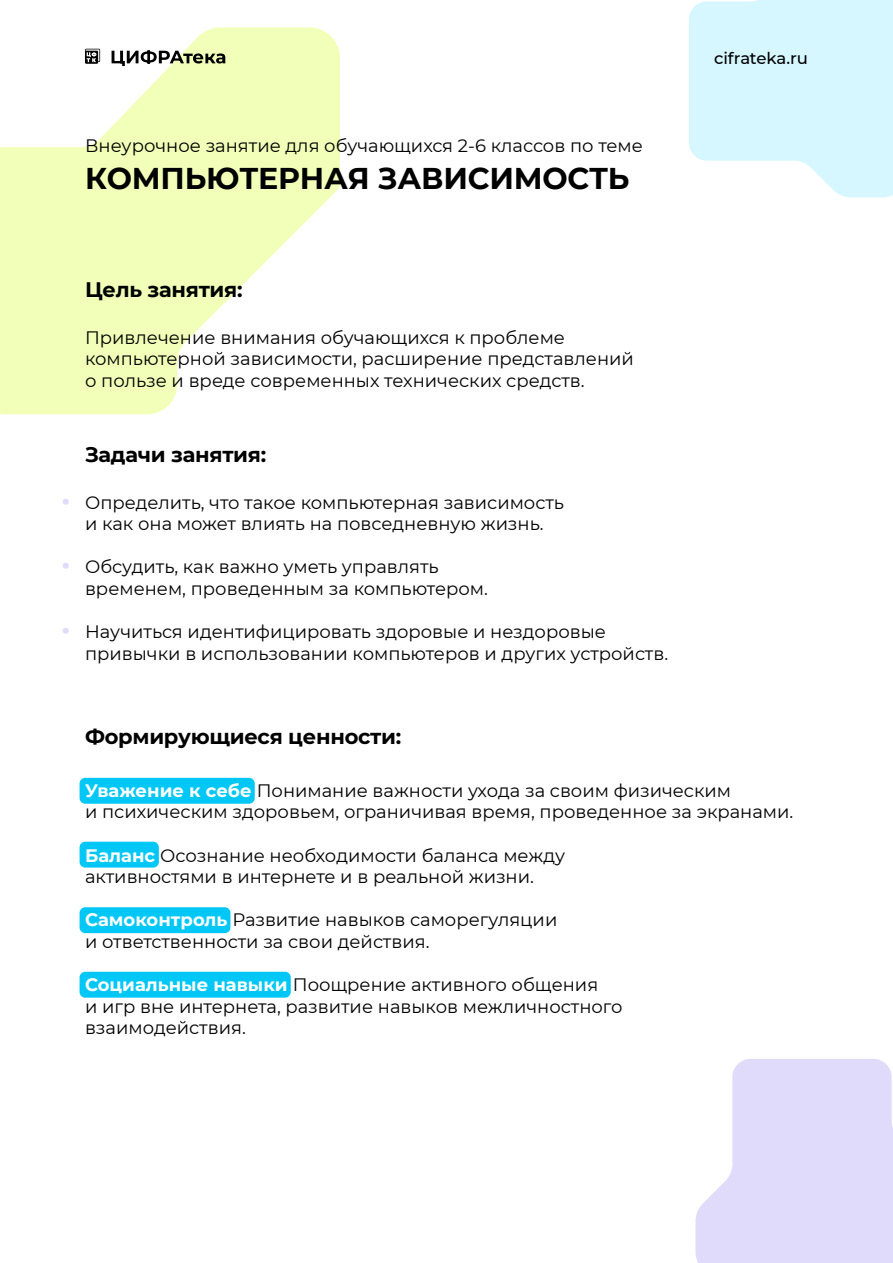
<style>
.page{position:relative;width:893px;height:1263px;background:#fff}
.page>*{position:absolute;margin:0;border:0;box-sizing:border-box;transform-origin:0 0}
.t1{font:700 30px "Montserrat";letter-spacing:-.005em;color:#000}
.t2{font:700 21px "Montserrat";letter-spacing:-.015em;color:#000}
.t3{font:18px/21.6px "Montserrat";color:#000}
.t4{font:900 18px "Montserrat";color:#e0dafb}
.t5{font:500 16.5px "Montserrat";letter-spacing:-.01em;color:#000}
.s1{font-weight:700;color:#fff}
</style>
<div class="page">
<svg style="left:689px;top:0;width:204px;height:197px;background:#dbf8ff"></svg>
<svg style="left:0;top:28px;width:340px;height:386px;fill:#f2ffb8"></svg>
<svg style="left:85px;top:49px;width:15px;height:15px"></svg>
<svg style="left:112px;top:50px;width:113px;height:16px"></svg>
<svg style="left:695px;top:1059px;width:198px;height:204px;background:#e4defb"></svg>
<div style="left:80px;top:778px;width:175px;height:26px;background:#00c7f6;border-radius:6px"></div>
<div style="left:80px;top:907px;width:150px;height:26px;background:#00c7f6;border-radius:6px"></div>
<div style="left:80px;top:842px;width:79px;height:25px;background:#00c7f6;border-radius:6px"></div>
<div style="left:80px;top:972px;width:211px;height:26px;background:#00c7f6;border-radius:6px"></div>
<p class="t3" style="left:85px;top:134px;width:559px">Внеурочное занятие для обучающихся 2-6 классов по теме</p>
<h1 class="t1" style="left:85px;top:157px;width:546px">КОМПЬЮТЕРНАЯ ЗАВИСИМОСТЬ</h1>
<p class="t5" style="left:714px;top:46px;width:95px">cifrateka.ru</p>
<p class="t2" style="left:85px;top:274px;width:159px">Цель занятия:</p>
<p class="t3" style="left:85px;top:326px;width:550px">Привлечение внимания обучающихся к проблеме компьютерной зависимости, расширение представлений о пользе и вреде современных технических средств.</p>
<p class="t4" style="left:62px;top:487px;width:9px">•</p>
<p class="t4" style="left:62px;top:551px;width:9px">•</p>
<p class="t4" style="left:62px;top:616px;width:9px">•</p>
<p class="t2" style="left:85px;top:439px;width:183px">Задачи занятия:</p>
<p class="t3" style="left:85px;top:491px;width:480px">Определить, что такое компьютерная зависимость и как она может влиять на повседневную жизнь.</p>
<p class="t3" style="left:85px;top:556px;width:404px">Обсудить, как важно уметь управлять временем, проведенным за компьютером.</p>
<p class="t3" style="left:85px;top:620px;width:585px">Научиться идентифицировать здоровые и нездоровые привычки в использовании компьютеров и других устройств.</p>
<p class="t2" style="left:85px;top:721px;width:318px">Формирующиеся ценности:</p>
<p class="t3" style="left:85px;top:779px;width:710px"><span class="s1">Уважение к себе</span> Понимание важности ухода за своим физическим<br>и психическим здоровьем, ограничивая время, проведенное за экранами.</p>
<p class="t3" style="left:85px;top:844px;width:482px"><span class="s1">Баланс</span> Осознание необходимости баланса между активностями в интернете и в реальной жизни.</p>
<p class="t3" style="left:85px;top:908px;width:474px"><span class="s1">Самоконтроль</span> Развитие навыков саморегуляции и ответственности за свои действия.</p>
<p class="t3" style="left:85px;top:973px;width:539px"><span class="s1">Социальные навыки</span> Поощрение активного общения<br>и игр вне интернета, развитие навыков межличностного взаимодействия.</p>
</div>
